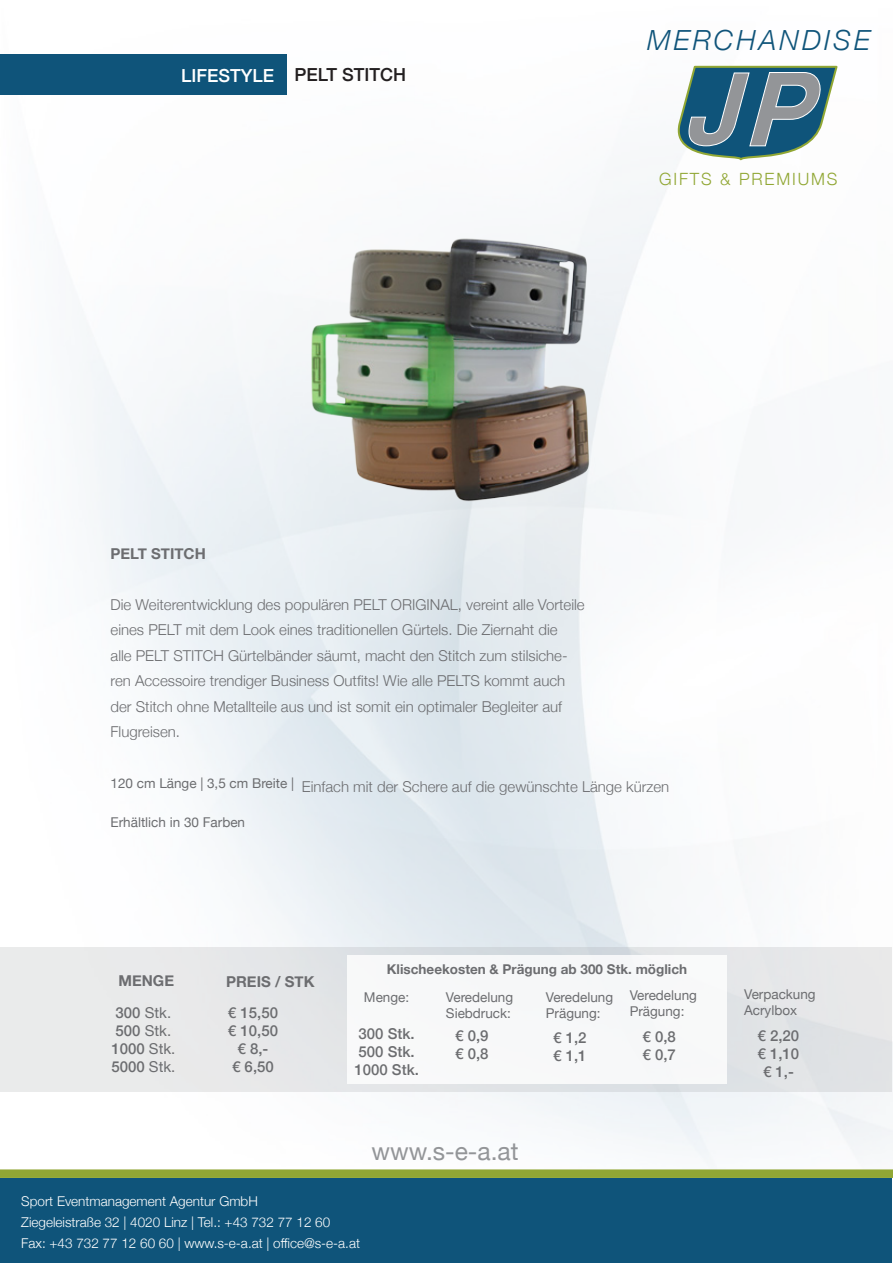
<style>
.page{position:relative;width:893px;height:1263px;background:#fff}
.page>*{position:absolute;margin:0;border:0;box-sizing:border-box;transform-origin:0 0}
.t1{font:italic 300 27.75px "Helvetica Neue";letter-spacing:.11em;color:#0f547a}
.t2{font:24.6px "Helvetica Neue";color:#939598}
.t3{font:500 18px "Helvetica Neue";color:#231f20}
.t4{font:300 16.95px "Helvetica Neue";letter-spacing:.11em;color:#91a734}
.t5{font:300 15px/25.5px "Helvetica Neue";color:#6c6d70}
.t6{font:500 15px/18px "Helvetica Neue";color:#6c6d70}
.t7{font:15px/18px "Helvetica Neue";color:#6c6d70}
.t8{font:700 15px "Helvetica Neue";color:#6c6d70}
.t9{font:13.5px/16.5px "Helvetica Neue";color:#6c6d70}
.t10{font:300 13.5px/21px "Helvetica Neue";color:#fff}
.t11{font:700 13.5px "Helvetica Neue";color:#6c6d70}
.s1{color:#fff}
.s2{font-weight:500}
</style>
<div class="page">
<img style="left:0;top:54px;width:893px;height:1132px">
<div style="left:1px;top:1178px;width:891px;height:85px;background:#0f547a"></div>
<div style="left:0;top:54px;width:286px;height:40px;background:#0f547a"></div>
<div style="left:1px;top:947px;width:891px;height:145px;background:#e7e8e9"></div>
<svg style="left:671px;top:65px;width:168px;height:102px"></svg>
<div style="left:0;top:1169px;width:893px;height:9px;background:#91a734"></div>
<div style="left:347px;top:955px;width:379px;height:128px;background:#f7f8f9"></div>
<img style="left:281px;top:144px;width:331px;height:391px">
<p class="t3" style="left:181px;top:61px;width:226px"><span class="s1">LIFESTYLE</span> PELT STITCH</p>
<h1 class="t1" style="left:647px;top:18px;width:224px">MERCHANDISE</h1>
<p class="t4" style="left:659px;top:165px;width:177px">gifts &amp; Premiums</p>
<p class="t8" style="left:111px;top:541px;width:97px">Pelt stitch</p>
<p class="t5" style="left:111px;top:590px;width:476px">Die Weiterentwicklung des populären PELT ORIGINAL, vereint alle Vorteile eines PELT mit dem Look eines traditionellen Gürtels. Die Ziernaht die<br>alle PELT STITCH Gürtelbänder säumt, macht den Stitch zum stilsiche&shy;ren Accessoire trendiger Business Outfits! Wie alle PELTS kommt auch der Stitch ohne Metallteile aus und ist somit ein optimaler Begleiter auf Flugreisen.</p>
<p class="t9" style="left:111px;top:776px;width:185px">120 cm Länge | 3,5 cm Breite |</p>
<p class="t5" style="left:302px;top:773px;width:369px">Einfach mit der Schere auf die gewünschte Länge kürzen</p>
<p class="t9" style="left:111px;top:815px;width:136px">Erhältlich in 30 Farben</p>
<p class="t8" style="left:119px;top:969px;width:57px">Menge</p>
<p class="t8" style="left:226px;top:969px;width:88px">Preis / Stk</p>
<p class="t7" style="left:111px;top:1005px;width:65px"><span class="s2">300</span> Stk.<br><span class="s2">500</span> Stk.<br><span class="s2">1000</span> Stk.<br><span class="s2">5000</span> Stk.</p>
<p class="t6" style="left:228px;top:1003px;width:52px;text-align:center">€ 15,50 € 10,50 € 8,-<br>€ 6,50</p>
<p class="t11" style="left:387px;top:959px;width:302px">Klischeekosten &amp; Prägung ab 300 Stk. möglich</p>
<p class="t9" style="left:364px;top:990px;width:47px">Menge:</p>
<p class="t6" style="left:354px;top:1023px;width:66px">300 STK.<br>500 STK.<br>1000 STK.</p>
<p class="t9" style="left:446px;top:989px;width:69px">Veredelung<br>Siebdruck:</p>
<p class="t9" style="left:546px;top:989px;width:69px">Veredelung<br>Prägung:</p>
<p class="t6" style="left:553px;top:1028px;width:35px">€ 1,2 € 1,1</p>
<p class="t6" style="left:455px;top:1025px;width:35px">€ 0,9 € 0,8</p>
<p class="t9" style="left:630px;top:987px;width:69px">Veredelung<br>Prägung:</p>
<p class="t6" style="left:643px;top:1026px;width:35px">€ 0,8 € 0,7</p>
<h2 class="t2" style="left:371px;top:1133px;width:149px">www.s-e-a.at</h2>
<p class="t10" style="left:21px;top:1190px;width:340px">Sport Eventmanagement Agentur GmbH<br>Ziegeleistraße 32 | 4020 Linz | Tel.: +43 732 77 12 60<br>Fax: +43 732 77 12 60 60 | www.s-e-a.at | office@s-e-a.at</p>
<p class="t9" style="left:744px;top:986px;width:73px">Verpackung<br>Acrylbox</p>
<p class="t6" style="left:757px;top:1025px;width:43px;text-align:center">€ 2,20 € 1,10 € 1,-</p>
</div>
